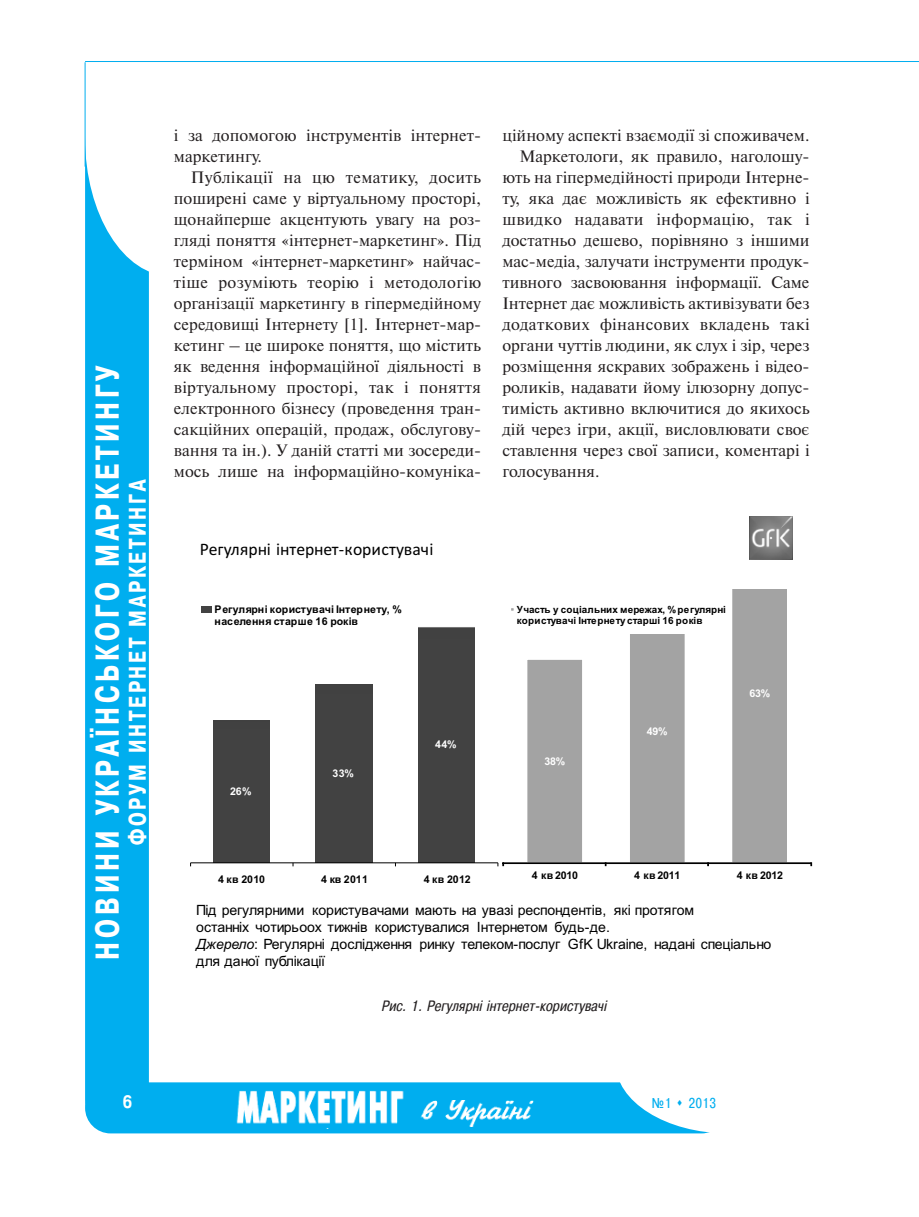
<style>
.page{position:relative;width:919px;height:1217px;background:#fff}
.page>*{position:absolute;margin:0;border:0;box-sizing:border-box;transform-origin:0 0}
.t1{font:700 33px "Pragmatica Cond C";letter-spacing:.13em;color:#fff;scale:.9 1}
.t2{font:700 24px "Pragmatica Cond C";letter-spacing:.13em;color:#fff;scale:.9 1}
.t3{font:700 18px "Pragmatica Cond C";color:#fff}
.t4{font:17.7px "Calibri";color:#000}
.t5{font:16.5px/21px "Newton C";color:#231f20}
.t6{font:16.5px "Newton C";letter-spacing:.02em;color:#231f20}
.t7{font:italic 15px "Pragmatica Cond C";letter-spacing:.02em;color:#231f20}
.t8{font:14.25px "Pragmatica Cond C";color:#00aeef}
.t9{font:14.1px/17px "Arial";letter-spacing:-.005em;color:#000}
.t10{font:700 10.65px/12px "Arial";letter-spacing:-.01em;color:#000}
.t11{font:700 10.65px "Arial";letter-spacing:-.025em;color:#fff}
.t12{font:700 9.9px/11.2px "Arial";letter-spacing:.015em;color:#000}
.s1{font-style:italic}
</style>
<div class="page">
<div style="left:85px;top:112px;width:64px;height:1019px;background:#00aeef;border-radius:32px"></div>
<div style="left:85px;top:1082px;width:642px;height:51px;background:#00aeef;border-radius:26px"></div>
<img style="left:236px;top:1090px;width:168px;height:34px">
<img style="left:420px;top:1100px;width:113px;height:26px">
<div style="left:85px;top:0;width:172px;height:276px;background:#fff;border-radius:50%"></div>
<div style="left:615px;top:991px;width:226px;height:142px;background:#fff;border-radius:50%"></div>
<hr style="left:85px;top:62px;width:1px;height:104px;background:#00aeef">
<hr style="left:85px;top:61px;width:833px;height:1px;background:#00aeef">
<div style="left:213px;top:720px;width:57px;height:141px;background:#424242"></div>
<div style="left:315px;top:684px;width:57px;height:177px;background:#424242"></div>
<div style="left:418px;top:627px;width:56px;height:234px;background:#424242"></div>
<hr style="left:190px;top:862px;width:308px;height:1px;background:#000">
<svg style="left:202px;top:606px;width:10px;height:6px"></svg>
<svg style="left:524px;top:659px;width:60px;height:205px;background:#a8a8a8"></svg>
<svg style="left:627px;top:634px;width:59px;height:230px;background:#a8a8a8"></svg>
<svg style="left:729px;top:589px;width:60px;height:275px;background:#a8a8a8"></svg>
<svg style="left:497px;top:862px;width:7px;height:4px"></svg>
<img style="left:749px;top:516px;width:43px;height:43px">
<h1 class="t1" style="left:88px;top:959px;width:661px;rotate:-90deg">НОВИНИ УКРАЇНСЬКОГО МАРКЕТИНГУ</h1>
<h2 class="t2" style="left:123px;top:845px;width:407px;rotate:-90deg">ФОРУМ ИНТЕРНЕТ МАРКЕТИНГА</h2>
<p class="t5" style="left:174px;top:125px;width:309px">і за допомогою інструментів інтернет&shy;маркетингу.</p>
<p class="t5" style="left:174px;top:167px;width:309px;text-align:justify;text-indent:17px">Публікації на цю тематику, досить поширені саме у віртуальному просторі, щонайперше акцентують увагу на роз&shy;гляді поняття «інтернет-маркетинг». Під терміном «інтернет-маркетинг» найчас&shy;тіше розуміють теорію і методологію організації маркетингу в гіпермедійному середовищі Інтернету [1]. Інтернет-мар&shy;кетинг – це широке поняття, що містить як ведення інформаційної діяльності в віртуальному просторі, так і поняття електронного бізнесу (проведення тран&shy;сакційних операцій, продаж, обслугову&shy;вання та ін.). У даній статті ми зосереди&shy;мось лише на інформаційно-комуніка-</p>
<p class="t5" style="left:502px;top:125px;width:309px">ційному аспекті взаємодії зі споживачем.</p>
<p class="t5" style="left:519px;top:146px;width:292px">Маркетологи, як правило, наголошу-</p>
<p class="t5" style="left:502px;top:167px;width:309px">ють на гіпермедійності природи Інтерне-</p>
<p class="t5" style="left:502px;top:188px;width:309px">ту, яка дає можливість як ефективно і</p>
<p class="t6" style="left:502px;top:209px;width:309px">швидко надавати інформацію, так і</p>
<p class="t5" style="left:502px;top:230px;width:309px">достатньо дешево, порівняно з іншими</p>
<p class="t5" style="left:502px;top:251px;width:309px">мас-медіа, залучати інструменти продук-</p>
<p class="t5" style="left:502px;top:272px;width:309px">тивного засвоювання інформації. Саме</p>
<p class="t5" style="left:502px;top:293px;width:309px">Інтернет дає можливість активізувати без</p>
<p class="t6" style="left:502px;top:314px;width:309px">додаткових фінансових вкладень такі</p>
<p class="t5" style="left:502px;top:335px;width:309px">органи чуттів людини, як слух і зір, через</p>
<p class="t5" style="left:502px;top:356px;width:309px">розміщення яскравих зображень і відео-</p>
<p class="t5" style="left:502px;top:377px;width:309px">роликів, надавати йому ілюзорну допус-</p>
<p class="t5" style="left:502px;top:398px;width:309px">тимість активно включитися до якихось</p>
<p class="t5" style="left:502px;top:419px;width:309px">дій через ігри, акції, висловлювати своє</p>
<p class="t5" style="left:502px;top:440px;width:309px">ставлення через свої записи, коментарі і</p>
<p class="t5" style="left:502px;top:461px;width:99px">голосування.</p>
<p class="t4" style="left:200px;top:543px;width:235px">Регулярні інтернет-користувачі</p>
<p class="t10" style="left:214px;top:604px;width:189px">Регулярні користувачі Інтернету, % населення старше 16 років</p>
<p class="t11" style="left:230px;top:787px;width:23px">26%</p>
<p class="t11" style="left:332px;top:768px;width:23px">33%</p>
<p class="t11" style="left:435px;top:740px;width:23px">44%</p>
<p class="t12" style="left:517px;top:604px;width:210px">Участь у соціальних мережах, %регулярні користувачі Інтернету старші 16 років</p>
<p class="t11" style="left:544px;top:756px;width:22px">38%</p>
<p class="t11" style="left:647px;top:727px;width:22px">49%</p>
<p class="t11" style="left:749px;top:688px;width:22px">63%</p>
<p class="t10" style="left:218px;top:873px;width:48px">4 кв 2010</p>
<p class="t10" style="left:321px;top:873px;width:48px">4 кв 2011</p>
<p class="t10" style="left:423px;top:873px;width:48px">4 кв 2012</p>
<p class="t10" style="left:531px;top:869px;width:48px">4 кв 2010</p>
<p class="t10" style="left:634px;top:869px;width:48px">4 кв 2011</p>
<p class="t10" style="left:736px;top:869px;width:48px">4 кв 2012</p>
<p class="t9" style="left:196px;top:902px;width:576px">Під регулярними користувачами мають на увазі респондентів, які протягом<br>останніх чотирьоох тижнів користувалися Інтернетом будь-де.<br><span class="s1">Джерело</span>: Регулярні дослідження ринку телеком-послуг GfK Ukraine, надані спеціально для даної публікації</p>
<p class="t7" style="left:381px;top:996px;width:228px">Рис. 1. Регулярні інтернет-користувачі</p>
<p class="t3" style="left:123px;top:1090px;width:11px">6</p>
<p class="t8" style="left:652px;top:1093px;width:66px">№1 ▲ 2013</p>
</div>
